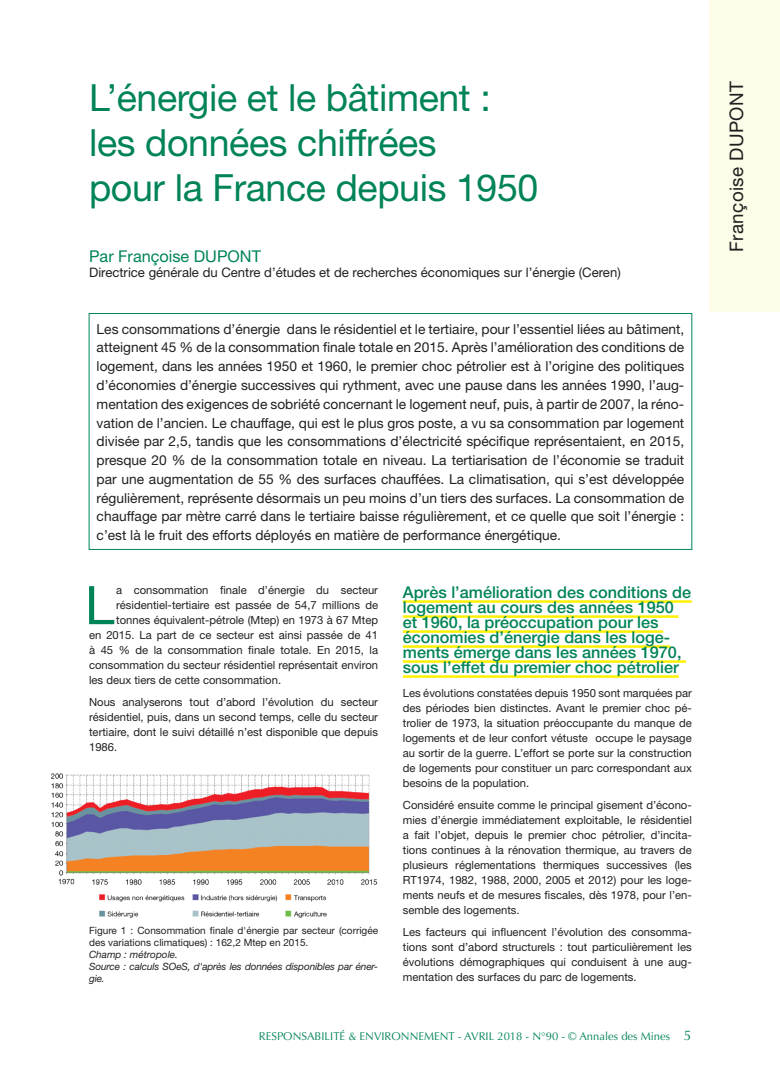
<style>
.page{position:relative;width:780px;height:1088px;background:#fff}
.page>*{position:absolute;margin:0;border:0;box-sizing:border-box;transform-origin:0 0}
.texte_courant{font:53.25px "Helvetica Neue";color:#008457}
.Titre{font:37.5px/45px "Helvetica Neue";letter-spacing:-.01em;color:#008457}
.t1{font:18.75px "Helvetica Neue";letter-spacing:.02em;color:#231f20}
.INTER_1{font:500 16.25px/15px "Helvetica Neue";color:#008457}
.auteur{font:16.25px "Helvetica Neue";color:#008457}
.chapeau{font:13.75px/18.8px "Helvetica Neue";color:#231f20;text-align:justify}
.profession_auteur{font:13.12px "Helvetica Neue";color:#231f20}
.texte_courant-2{font:11.25px/15px "Helvetica Neue";color:#231f20;text-align:justify}
.t2{font:11.25px "Optima";color:#008457}
.légende{font:10px/12px "Helvetica Neue";color:#231f20}
.légende-2{font:italic 10px/12px "Helvetica Neue";letter-spacing:-.015em;color:#231f20}
.s1{font-size:13.75px}
</style>
<div class="page">
<div style="left:709px;top:0;width:71px;height:312px;background:#fdfce8"></div>
<hr style="left:403px;top:600px;width:288px;height:3px;background:#fff101">
<hr style="left:403px;top:615px;width:275px;height:3px;background:#fff101">
<hr style="left:403px;top:630px;width:260px;height:3px;background:#fff101">
<hr style="left:403px;top:645px;width:267px;height:3px;background:#fff101">
<hr style="left:403px;top:660px;width:283px;height:3px;background:#fff101">
<hr style="left:403px;top:675px;width:275px;height:3px;background:#fff101">
<div style="left:89px;top:313px;width:603px;height:237px;border:1px solid #008457"></div>
<img style="left:51px;top:773px;width:327px;height:145px">
<p class="Titre" style="left:89px;top:75px;width:451px">L’énergie et le bâtiment : les données chiffrées<br>pour la France depuis 1950</p>
<p class="auteur" style="left:89px;top:247px;width:173px">Par Françoise DUPONT</p>
<p class="profession_auteur" style="left:89px;top:265px;width:533px">Directrice générale du Centre d’études et de recherches économiques sur l’énergie (Ceren)</p>
<p class="chapeau" style="left:97px;top:319px;width:589px">Les consommations d’énergie dans le résidentiel et le tertiaire, pour l’essentiel liées au bâtiment, atteignent 45 % de la consommation finale totale en 2015. Après l’amélioration des conditions de logement, dans les années 1950 et 1960, le premier choc pétrolier est à l’origine des politiques d’économies d’énergie successives qui rythment, avec une pause dans les années 1990, l’aug&shy;mentation des exigences de sobriété concernant le logement neuf, puis, à partir de 2007, la réno&shy;vation de l’ancien. Le chauffage, qui est le plus gros poste, a vu sa consommation par logement divisée par 2,5, tandis que les consommations d’électricité spécifique représentaient, en 2015, presque 20 % de la consommation totale en niveau. La tertiarisation de l’économie se traduit par une augmentation de 55 % des surfaces chauffées. La climatisation, qui s’est développée régulièrement, représente désormais un peu moins d’un tiers des surfaces. La consommation de chauffage par mètre carré dans le tertiaire baisse régulièrement, et ce quelle que soit l’énergie : c’est là le fruit des efforts déployés en matière de performance énergétique.</p>
<p class="texte_courant" style="left:85px;top:573px;width:31px">L</p>
<p class="texte_courant-2" style="left:116px;top:582px;width:263px">a consommation finale d’énergie du secteur</p>
<p class="texte_courant-2" style="left:116px;top:597px;width:263px">résidentiel-tertiaire est passée de 54,7 millions de</p>
<p class="texte_courant-2" style="left:116px;top:612px;width:263px">tonnes équivalent-pétrole (Mtep) en 1973 à 67 Mtep</p>
<p class="texte_courant-2" style="left:89px;top:627px;width:290px">en 2015. La part de ce secteur est ainsi passée de 41</p>
<p class="texte_courant-2" style="left:89px;top:642px;width:290px">à 45 % de la consommation finale totale. En 2015, la</p>
<p class="texte_courant-2" style="left:89px;top:657px;width:290px">consommation du secteur résidentiel représentait environ</p>
<p class="texte_courant-2" style="left:89px;top:672px;width:193px">les deux tiers de cette consommation.</p>
<p class="texte_courant-2" style="left:89px;top:695px;width:290px">Nous analyserons tout d’abord l’évolution du secteur résidentiel, puis, dans un second temps, celle du secteur tertiaire, dont le suivi détaillé n’est disponible que depuis 1986.</p>
<p class="légende" style="left:89px;top:924px;width:290px">Figure 1 : Consommation finale d'énergie par secteur (corrigée des variations climatiques) : 162,2 Mtep en 2015.</p>
<p class="légende-2" style="left:89px;top:948px;width:90px">Champ : métropole.</p>
<p class="légende-2" style="left:89px;top:960px;width:290px">Source : calculs SOeS, d'après les données disponibles par éner&shy;gie.</p>
<p class="INTER_1" style="left:403px;top:584px;width:290px">Après l’amélioration des conditions de logement au cours des années 1950 et 1960, la préoccupation pour les économies d’énergie dans les loge&shy;ments émerge dans les années 1970, sous l’effet du premier choc pétrolier</p>
<p class="texte_courant-2" style="left:403px;top:685px;width:290px">Les évolutions constatées depuis 1950 sont marquées par des périodes bien distinctes. Avant le premier choc pé&shy;trolier de 1973, la situation préoccupante du manque de logements et de leur confort vétuste occupe le paysage au sortir de la guerre. L’effort se porte sur la construction de logements pour constituer un parc correspondant aux besoins de la population.</p>
<p class="texte_courant-2" style="left:403px;top:797px;width:290px">Considéré ensuite comme le principal gisement d’écono&shy;mies d’énergie immédiatement exploitable, le résidentiel a fait l’objet, depuis le premier choc pétrolier, d’incita&shy;tions continues à la rénovation thermique, au travers de plusieurs réglementations thermiques successives (les RT1974, 1982, 1988, 2000, 2005 et 2012) pour les loge&shy;ments neufs et de mesures fiscales, dès 1978, pour l’en&shy;semble des logements.</p>
<p class="texte_courant-2" style="left:403px;top:924px;width:290px">Les facteurs qui influencent l’évolution des consomma&shy;tions sont d’abord structurels : tout particulièrement les évolutions démographiques qui conduisent à une aug&shy;mentation des surfaces du parc de logements.</p>
<p class="t2" style="left:259px;top:1030px;width:434px">RESPONSABILITÉ &amp; ENVIRONNEMENT - AVRIL 2018 - N°90 - © Annales des Mines <span class="s1">5</span></p>
<p class="t1" style="left:725px;top:252px;width:172px;rotate:-90deg">Françoise DUPONT</p>
</div>
